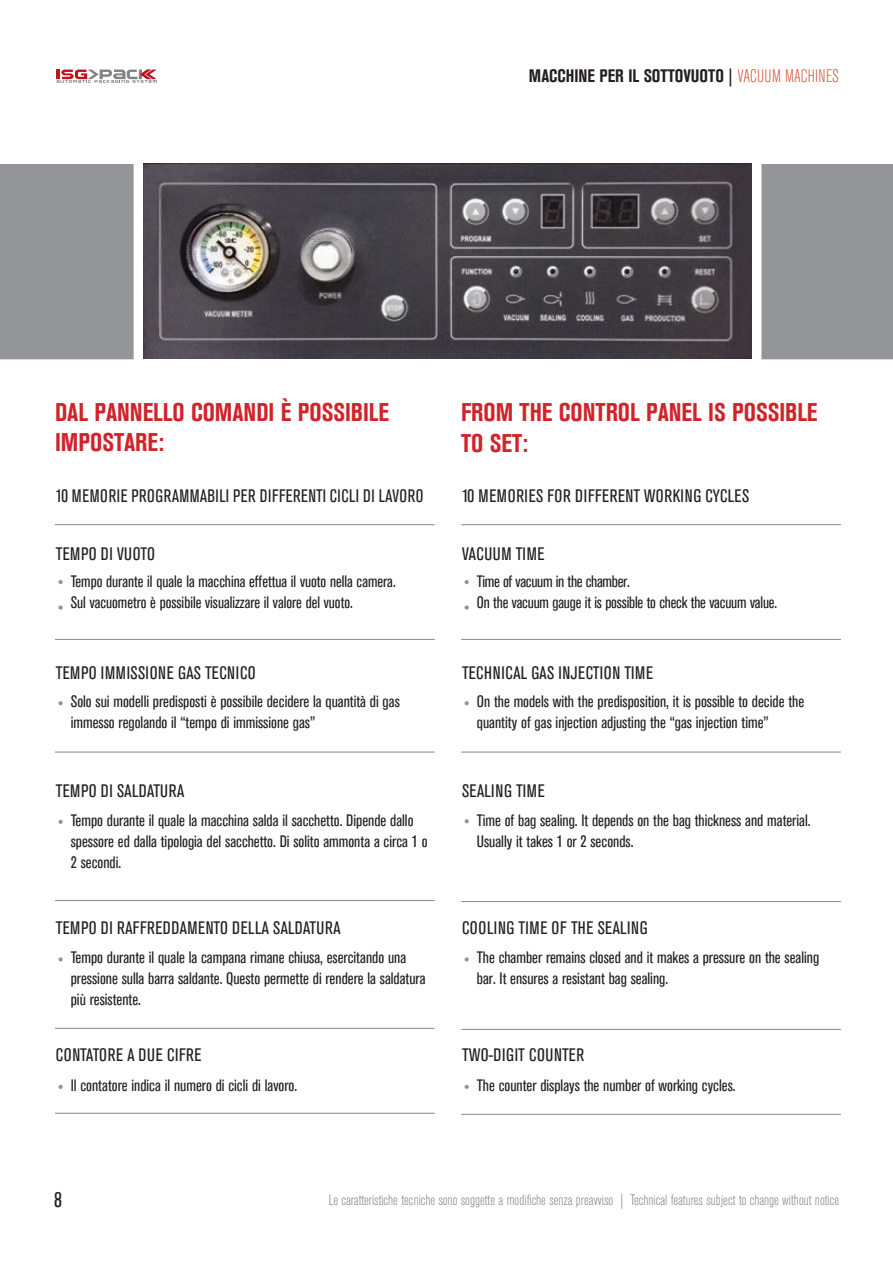
<style>
.page{position:relative;width:893px;height:1263px;background:#fff}
.page>*{position:absolute;margin:0;border:0;box-sizing:border-box;transform-origin:0 0}
.t1{font:700 condensed 25.5px/30px "Akzidenz Grotesk BE";color:#d1232a}
.t2{font:condensed 21px "Akzidenz Grotesk BE";color:#231f20}
.t3{font:condensed 18px "Akzidenz Grotesk BE";letter-spacing:.02em;color:#231f20}
.t4{font:700 condensed 18px "Akzidenz Grotesk BE";color:#231f20}
.t5{font:condensed 18px "Akzidenz Grotesk BE";letter-spacing:.04em;color:#231f20}
.t6{font:condensed 16.5px/21px "Akzidenz Grotesk BE";color:#231f20}
.t7{font:300 condensed 15px "Akzidenz Grotesk BE";color:#808285}
.s1{font-weight:300;color:#d95842}
</style>
<div class="page">
<svg style="left:56px;top:70px;width:101px;height:13px"></svg>
<img style="left:143px;top:164px;width:609px;height:194px">
<div style="left:0;top:164px;width:134px;height:195px;background:#939598"></div>
<div style="left:761px;top:164px;width:132px;height:195px;background:#939598"></div>
<hr style="left:55px;top:524px;width:380px;height:1px;background:#939598">
<hr style="left:461px;top:524px;width:380px;height:1px;background:#939598">
<svg style="left:58px;top:580px;width:5px;height:4px"></svg>
<svg style="left:58px;top:605px;width:5px;height:5px"></svg>
<svg style="left:465px;top:580px;width:4px;height:4px"></svg>
<svg style="left:465px;top:605px;width:4px;height:5px"></svg>
<hr style="left:55px;top:639px;width:380px;height:1px;background:#939598">
<hr style="left:461px;top:639px;width:380px;height:1px;background:#939598">
<svg style="left:58px;top:701px;width:5px;height:4px"></svg>
<svg style="left:465px;top:701px;width:4px;height:4px"></svg>
<hr style="left:55px;top:751px;width:380px;height:2px;background:#939598">
<hr style="left:461px;top:751px;width:380px;height:2px;background:#939598">
<svg style="left:58px;top:820px;width:5px;height:4px"></svg>
<svg style="left:465px;top:819px;width:4px;height:4px"></svg>
<hr style="left:55px;top:900px;width:380px;height:1px;background:#939598">
<hr style="left:461px;top:901px;width:380px;height:1px;background:#939598">
<hr style="left:55px;top:1113px;width:380px;height:1px;background:#939598">
<hr style="left:461px;top:1114px;width:380px;height:1px;background:#939598">
<svg style="left:58px;top:1085px;width:5px;height:4px"></svg>
<hr style="left:55px;top:1028px;width:380px;height:1px;background:#939598">
<hr style="left:461px;top:1029px;width:380px;height:1px;background:#939598">
<svg style="left:58px;top:957px;width:5px;height:4px"></svg>
<svg style="left:465px;top:957px;width:4px;height:4px"></svg>
<svg style="left:465px;top:1085px;width:4px;height:4px"></svg>
<p class="t4" style="left:529px;top:66px;width:311px">MACCHINE PER IL SOTTOVUOTO | <span class="s1">VACUUM MACHINES</span></p>
<h1 class="t1" style="left:55px;top:398px;width:336px">DAL PANNELLO COMANDI È POSSIBILE<br>IMPOSTARE:</h1>
<h1 class="t1" style="left:461px;top:397px;width:358px;line-height:30.6px">FROM THE CONTROL PANEL IS POSSIBLE<br>TO SET:</h1>
<p class="t3" style="left:56px;top:485px;width:369px">10 MEMORIE PROGRAMMABILI PER DIFFERENTI CICLI DI LAVORO</p>
<p class="t3" style="left:462px;top:485px;width:289px">10 MEMORIES FOR DIFFERENT WORKING CYCLES</p>
<p class="t3" style="left:56px;top:544px;width:101px">TEMPO DI VUOTO</p>
<p class="t6" style="left:71px;top:571px;width:326px">Tempo durante il quale la macchina effettua il vuoto nella camera.<br>Sul vacuometro è possibile visualizzare il valore del vuoto.</p>
<p class="t3" style="left:56px;top:662px;width:201px">TEMPO IMMISSIONE GAS TECNICO</p>
<p class="t6" style="left:71px;top:692px;width:331px">Solo sui modelli predisposti è possibile decidere la quantità di gas immesso regolando il “tempo di immissione gas”</p>
<p class="t3" style="left:56px;top:781px;width:130px">TEMPO DI SALDATURA</p>
<p class="t6" style="left:71px;top:810px;width:358px">Tempo durante il quale la macchina salda il sacchetto. Dipende dallo spessore ed dalla tipologia del sacchetto. Di solito ammonta a circa 1 o<br>2 secondi.</p>
<p class="t3" style="left:56px;top:918px;width:286px">TEMPO DI RAFFREDDAMENTO DELLA SALDATURA</p>
<p class="t6" style="left:71px;top:947px;width:356px">Tempo durante il quale la campana rimane chiusa, esercitando una pressione sulla barra saldante. Questo permette di rendere la saldatura più resistente.</p>
<p class="t3" style="left:56px;top:1045px;width:147px">CONTATORE A DUE CIFRE</p>
<p class="t6" style="left:71px;top:1075px;width:228px">Il contatore indica il numero di cicli di lavoro.</p>
<p class="t3" style="left:462px;top:544px;width:84px">VACUUM TIME</p>
<p class="t6" style="left:477px;top:571px;width:302px">Time of vacuum in the chamber.<br>On the vacuum gauge it is possible to check the vacuum value.</p>
<p class="t3" style="left:462px;top:662px;width:193px">TECHNICAL GAS INJECTION TIME</p>
<p class="t6" style="left:477px;top:692px;width:329px">On the models with the predisposition, it is possible to decide the quantity of gas injection adjusting the “gas injection time”</p>
<p class="t3" style="left:462px;top:781px;width:84px">SEALING TIME</p>
<p class="t6" style="left:477px;top:810px;width:335px">Time of bag sealing. It depends on the bag thickness and material.<br>Usually it takes 1 or 2 seconds.</p>
<p class="t5" style="left:462px;top:918px;width:187px">COOLING TIME OF THE SEALING</p>
<p class="t6" style="left:477px;top:947px;width:344px">The chamber remains closed and it makes a pressure on the sealing bar. It ensures a resistant bag sealing.</p>
<p class="t3" style="left:462px;top:1045px;width:124px">TWO-DIGIT COUNTER</p>
<p class="t6" style="left:477px;top:1075px;width:260px">The counter displays the number of working cycles.</p>
<p class="t2" style="left:54px;top:1188px;width:9px">8</p>
<p class="t7" style="left:329px;top:1191px;width:512px">Le caratteristiche tecniche sono soggette a modifiche senza preavviso | Technical features subject to change without notice</p>
</div>
